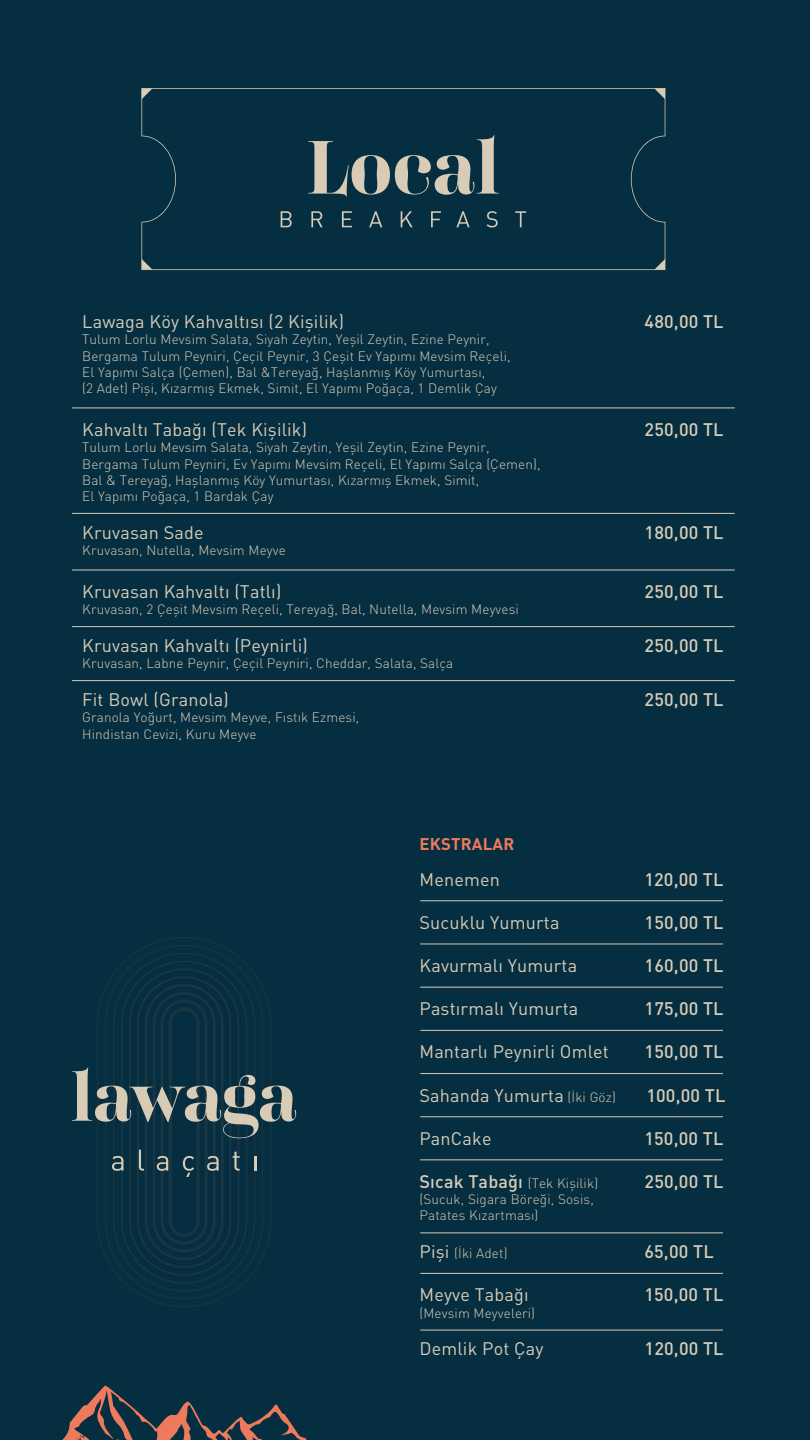
<style>
.page{position:relative;width:810px;height:1440px;background:#052e40}
.page>*{position:absolute;margin:0;border:0;box-sizing:border-box;transform-origin:0 0}
.t1{font:18px "DIN Pro";letter-spacing:.01em;color:#d8ccb7}
.t2{font:500 18px "DIN Pro";letter-spacing:.01em;color:#d8ccb7}
.t3{font:700 16.73px "DIN Pro";letter-spacing:.01em;color:#ee7a5e}
.t4{font:300 13.5px/16.2px "DIN Pro";letter-spacing:.01em;color:#d8ccb7}
.s1{font-weight:300;font-size:13.5px}
.s2{font-weight:500;font-size:18px}
.s3{font-weight:400;font-size:18px}
</style>
<div class="page">
<hr style="left:72px;top:408px;width:663px;height:1px;background:#d8ccb7">
<hr style="left:72px;top:513px;width:663px;height:1px;background:#d8ccb7">
<hr style="left:72px;top:570px;width:663px;height:1px;background:#d8ccb7">
<hr style="left:72px;top:626px;width:663px;height:1px;background:#d8ccb7">
<hr style="left:72px;top:680px;width:663px;height:1px;background:#d8ccb7">
<svg style="left:141px;top:88px;width:524px;height:182px"></svg>
<svg style="left:142px;top:88px;width:10px;height:11px"></svg>
<svg style="left:654px;top:88px;width:11px;height:11px"></svg>
<svg style="left:142px;top:259px;width:10px;height:11px"></svg>
<svg style="left:654px;top:259px;width:11px;height:11px"></svg>
<hr style="left:420px;top:901px;width:303px;height:1px;background:#d8ccb7">
<hr style="left:420px;top:944px;width:303px;height:1px;background:#d8ccb7">
<hr style="left:420px;top:987px;width:303px;height:1px;background:#d8ccb7">
<hr style="left:420px;top:1030px;width:303px;height:1px;background:#d8ccb7">
<hr style="left:420px;top:1073px;width:303px;height:1px;background:#d8ccb7">
<hr style="left:420px;top:1117px;width:303px;height:1px;background:#d8ccb7">
<hr style="left:420px;top:1160px;width:303px;height:1px;background:#d8ccb7">
<hr style="left:420px;top:1233px;width:303px;height:1px;background:#d8ccb7">
<hr style="left:420px;top:1273px;width:303px;height:1px;background:#d8ccb7">
<hr style="left:420px;top:1330px;width:303px;height:1px;background:#d8ccb7">
<svg style="left:62px;top:1385px;width:244px;height:55px"></svg>
<div style="left:121px;top:961px;width:126px;height:323px;border:2px solid #ee7a5e;border-radius:62px"></div>
<div style="left:129px;top:968px;width:110px;height:308px;border:2px solid #ee7a5e;border-radius:54px"></div>
<div style="left:137px;top:976px;width:94px;height:292px;border:2px solid #ee7a5e;border-radius:46px"></div>
<div style="left:145px;top:984px;width:78px;height:276px;border:2px solid #ee7a5e;border-radius:38px"></div>
<div style="left:153px;top:992px;width:63px;height:260px;border:3px solid #ee7a5e;border-radius:30px"></div>
<div style="left:161px;top:1000px;width:47px;height:245px;border:3px solid #ee7a5e;border-radius:22px"></div>
<div style="left:169px;top:1007px;width:31px;height:230px;border:3px solid #ee7a5e;border-radius:14px"></div>
<svg style="left:72px;top:1067px;width:224px;height:71px"></svg>
<svg style="left:112px;top:1156px;width:11px;height:15px"></svg>
<svg style="left:139px;top:1150px;width:5px;height:21px"></svg>
<svg style="left:157px;top:1156px;width:11px;height:15px"></svg>
<svg style="left:183px;top:1156px;width:11px;height:21px"></svg>
<svg style="left:207px;top:1156px;width:12px;height:15px"></svg>
<svg style="left:233px;top:1152px;width:7px;height:19px"></svg>
<svg style="left:254px;top:1156px;width:2px;height:15px"></svg>
<h1 class="t1" style="left:82px;top:307px;width:263px">Lawaga Köy Kahvaltısı (2 Kişilik)</h1>
<h1 class="t2" style="left:645px;top:307px;width:81px">480,00 TL</h1>
<p class="t4" style="left:82px;top:330px;width:430px">Tulum Lorlu Mevsim Salata, Siyah Zeytin, Yeşil Zeytin, Ezine Peynir, Bergama Tulum Peyniri, Çeçil Peynir, 3 Çeşit Ev Yapımı Mevsim Reçeli, El Yapımı Salça (Çemen), Bal &amp;Tereyağ, Haşlanmış Köy Yumurtası,<br>(2 Adet) Pişi, Kızarmış Ekmek, Simit, El Yapımı Poğaça, 1 Demlik Çay</p>
<h1 class="t1" style="left:82px;top:415px;width:226px">Kahvaltı Tabağı (Tek Kişilik)</h1>
<h1 class="t2" style="left:645px;top:415px;width:81px">250,00 TL</h1>
<p class="t4" style="left:82px;top:438px;width:460px">Tulum Lorlu Mevsim Salata, Siyah Zeytin, Yeşil Zeytin, Ezine Peynir, Bergama Tulum Peyniri, Ev Yapımı Mevsim Reçeli, El Yapımı Salça (Çemen), Bal &amp; Tereyağ, Haşlanmış Köy Yumurtası, Kızarmış Ekmek, Simit,<br>El Yapımı Poğaça, 1 Bardak Çay</p>
<h1 class="t1" style="left:82px;top:518px;width:123px">Kruvasan Sade</h1>
<h1 class="t2" style="left:645px;top:518px;width:81px">180,00 TL</h1>
<p class="t4" style="left:82px;top:541px;width:205px">Kruvasan, Nutella, Mevsim Meyve</p>
<h1 class="t1" style="left:82px;top:577px;width:201px">Kruvasan Kahvaltı (Tatlı)</h1>
<h1 class="t2" style="left:645px;top:577px;width:81px">250,00 TL</h1>
<p class="t4" style="left:82px;top:600px;width:438px">Kruvasan, 2 Çeşit Mevsim Reçeli, Tereyağ, Bal, Nutella, Mevsim Meyvesi</p>
<h1 class="t1" style="left:82px;top:631px;width:227px">Kruvasan Kahvaltı (Peynirli)</h1>
<h1 class="t2" style="left:645px;top:631px;width:81px">250,00 TL</h1>
<p class="t4" style="left:82px;top:654px;width:373px">Kruvasan, Labne Peynir, Çeçil Peyniri, Cheddar, Salata, Salça</p>
<h1 class="t1" style="left:82px;top:685px;width:148px">Fit Bowl (Granola)</h1>
<h1 class="t2" style="left:645px;top:685px;width:81px">250,00 TL</h1>
<p class="t4" style="left:82px;top:708px;width:279px">Granola Yoğurt, Mevsim Meyve, Fıstık Ezmesi,<br>Hindistan Cevizi, Kuru Meyve</p>
<p class="t3" style="left:419px;top:830px;width:96px">EKSTRALAR</p>
<h1 class="t1" style="left:419px;top:865px;width:82px">Menemen</h1>
<h1 class="t2" style="left:644px;top:865px;width:81px">120,00 TL</h1>
<h1 class="t1" style="left:419px;top:908px;width:142px">Sucuklu Yumurta</h1>
<h1 class="t2" style="left:645px;top:908px;width:81px">150,00 TL</h1>
<h1 class="t1" style="left:419px;top:951px;width:159px">Kavurmalı Yumurta</h1>
<h1 class="t2" style="left:645px;top:951px;width:81px">160,00 TL</h1>
<h1 class="t1" style="left:419px;top:995px;width:160px">Pastırmalı Yumurta</h1>
<h1 class="t2" style="left:645px;top:994px;width:81px">175,00 TL</h1>
<h1 class="t1" style="left:419px;top:1038px;width:191px">Mantarlı Peynirli Omlet</h1>
<h1 class="t2" style="left:645px;top:1037px;width:81px">150,00 TL</h1>
<h1 class="t1" style="left:419px;top:1081px;width:198px">Sahanda Yumurta <span class="s1">(İki Göz)</span></h1>
<h1 class="t2" style="left:646px;top:1081px;width:81px">100,00 TL</h1>
<h1 class="t1" style="left:419px;top:1124px;width:74px">PanCake</h1>
<h1 class="t2" style="left:644px;top:1124px;width:81px">150,00 TL</h1>
<p class="t4" style="left:419px;top:1174px;width:180px"><span class="s2">Sıcak Tabağı</span> (Tek Kişilik)</p>
<h1 class="t2" style="left:645px;top:1167px;width:81px">250,00 TL</h1>
<p class="t4" style="left:419px;top:1190px;width:176px">(Sucuk, Sigara Böreği, Sosis,<br>Patates Kızartması)</p>
<p class="t4" style="left:419px;top:1244px;width:90px"><span class="s3">Pişi</span> (İki Adet)</p>
<h1 class="t2" style="left:644px;top:1237px;width:71px">65,00 TL</h1>
<h1 class="t1" style="left:419px;top:1281px;width:111px">Meyve Tabağı</h1>
<h1 class="t2" style="left:644px;top:1280px;width:81px">150,00 TL</h1>
<p class="t4" style="left:419px;top:1303px;width:117px">(Mevsim Meyveleri)</p>
<h1 class="t1" style="left:419px;top:1335px;width:126px">Demlik Pot Çay</h1>
<h1 class="t2" style="left:645px;top:1334px;width:81px">120,00 TL</h1>
</div>
